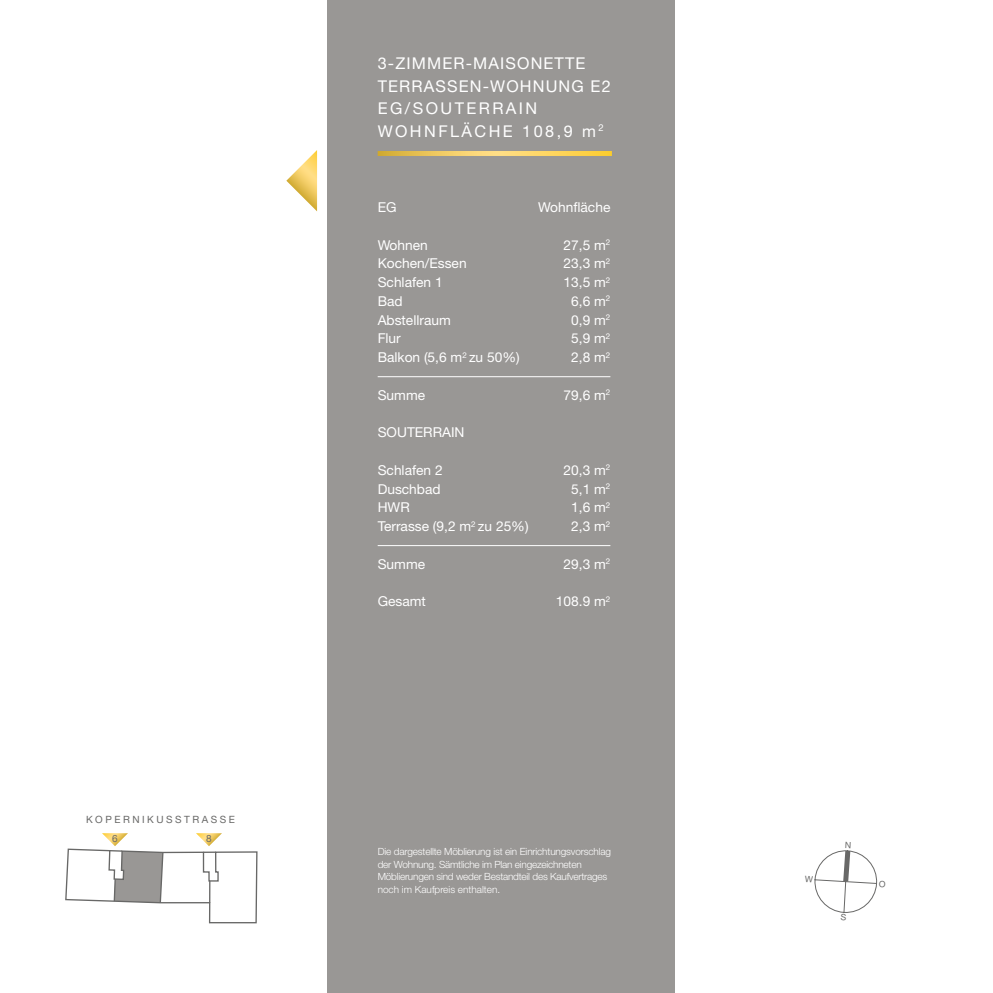
<style>
.page{position:relative;width:993px;height:993px;background:#fff}
.page>*{position:absolute;margin:0;border:0;box-sizing:border-box;transform-origin:0 0}
.t1{font:16.25px/22.5px "Helvetica Neue LT Pro";letter-spacing:.07em;color:#fff}
.t2{font:13.62px "Helvetica Neue LT";color:#fff}
.t3{font:10px/18.6px "Helvetica Neue LT Pro";letter-spacing:.25em;color:#686867}
.t4{font:300 9.88px/12.5px "Helvetica Neue LT";letter-spacing:-.02em;color:#fff}
</style>
<div class="page">
<div style="left:327px;top:0;width:347px;height:992px;background:#999795"></div>
<svg style="left:286px;top:150px;width:31px;height:61px"></svg>
<hr style="left:377px;top:376px;width:233px;height:1px;background:#fff">
<hr style="left:377px;top:545px;width:233px;height:1px;background:#fff">
<svg style="left:377px;top:151px;width:234px;height:5px"></svg>
<svg style="left:65px;top:833px;width:193px;height:90px"></svg>
<svg style="left:814px;top:850px;width:64px;height:63px"></svg>
<p class="t3" style="left:112px;top:810px;width:124px;text-indent:-26px">KOPERNIKUSSTRASSE<br>6</p>
<p class="t3" style="left:206px;top:828px;width:7px">8</p>
<p class="t1" style="left:377px;top:52px;width:234px">3-ZIMMER-MAISONETTE<br>TERRASSEN-WOHNUNG E2<br>EG/SOUTERRAIN<br>WOHNFLÄCHE 108,9 m<sup>2</sup></p>
<p class="t2" style="left:377px;top:199px;width:20px">EG</p>
<p class="t2" style="left:538px;top:199px;width:74px">Wohnfläche</p>
<p class="t2" style="left:377px;top:236px;width:52px">Wohnen</p>
<p class="t2" style="left:563px;top:236px;width:48px">27,5 m<sup>2</sup></p>
<p class="t2" style="left:377px;top:255px;width:90px">Kochen/Essen</p>
<p class="t2" style="left:563px;top:255px;width:48px">23,3 m<sup>2</sup></p>
<p class="t2" style="left:377px;top:274px;width:66px">Schlafen 1</p>
<p class="t2" style="left:563px;top:274px;width:48px">13,5 m<sup>2</sup></p>
<p class="t2" style="left:377px;top:293px;width:26px">Bad</p>
<p class="t2" style="left:571px;top:293px;width:41px">6,6 m<sup>2</sup></p>
<p class="t2" style="left:377px;top:311px;width:75px">Abstellraum</p>
<p class="t2" style="left:571px;top:311px;width:41px">0,9 m<sup>2</sup></p>
<p class="t2" style="left:377px;top:330px;width:25px">Flur</p>
<p class="t2" style="left:571px;top:330px;width:41px">5,9 m<sup>2</sup></p>
<p class="t2" style="left:377px;top:349px;width:143px">Balkon (5,6 m<sup>2</sup> zu 50%)</p>
<p class="t2" style="left:571px;top:349px;width:41px">2,8 m<sup>2</sup></p>
<p class="t2" style="left:377px;top:386px;width:49px">Summe</p>
<p class="t2" style="left:563px;top:386px;width:48px">79,6 m<sup>2</sup></p>
<p class="t2" style="left:377px;top:424px;width:88px">SOUTERRAIN</p>
<p class="t2" style="left:377px;top:461px;width:66px">Schlafen 2</p>
<p class="t2" style="left:563px;top:461px;width:48px">20,3 m<sup>2</sup></p>
<p class="t2" style="left:377px;top:480px;width:64px">Duschbad</p>
<p class="t2" style="left:571px;top:480px;width:41px">5,1 m<sup>2</sup></p>
<p class="t2" style="left:377px;top:499px;width:34px">HWR</p>
<p class="t2" style="left:571px;top:499px;width:41px">1,6 m<sup>2</sup></p>
<p class="t2" style="left:377px;top:518px;width:152px">Terrasse (9,2 m<sup>2</sup> zu 25%)</p>
<p class="t2" style="left:571px;top:518px;width:41px">2,3 m<sup>2</sup></p>
<p class="t2" style="left:377px;top:555px;width:49px">Summe</p>
<p class="t2" style="left:563px;top:555px;width:48px">29,3 m<sup>2</sup></p>
<p class="t2" style="left:377px;top:593px;width:50px">Gesamt</p>
<p class="t2" style="left:555px;top:593px;width:56px">108.9 m<sup>2</sup></p>
<p class="t4" style="left:377px;top:844px;width:235px">Die dargestellte Möblierung ist ein Einrichtungsvorschlag der Wohnung. Sämtliche im Plan eingezeichneten Möblierungen sind weder Bestandteil des Kaufvertrages noch im Kaufpreis enthalten.</p>
</div>
